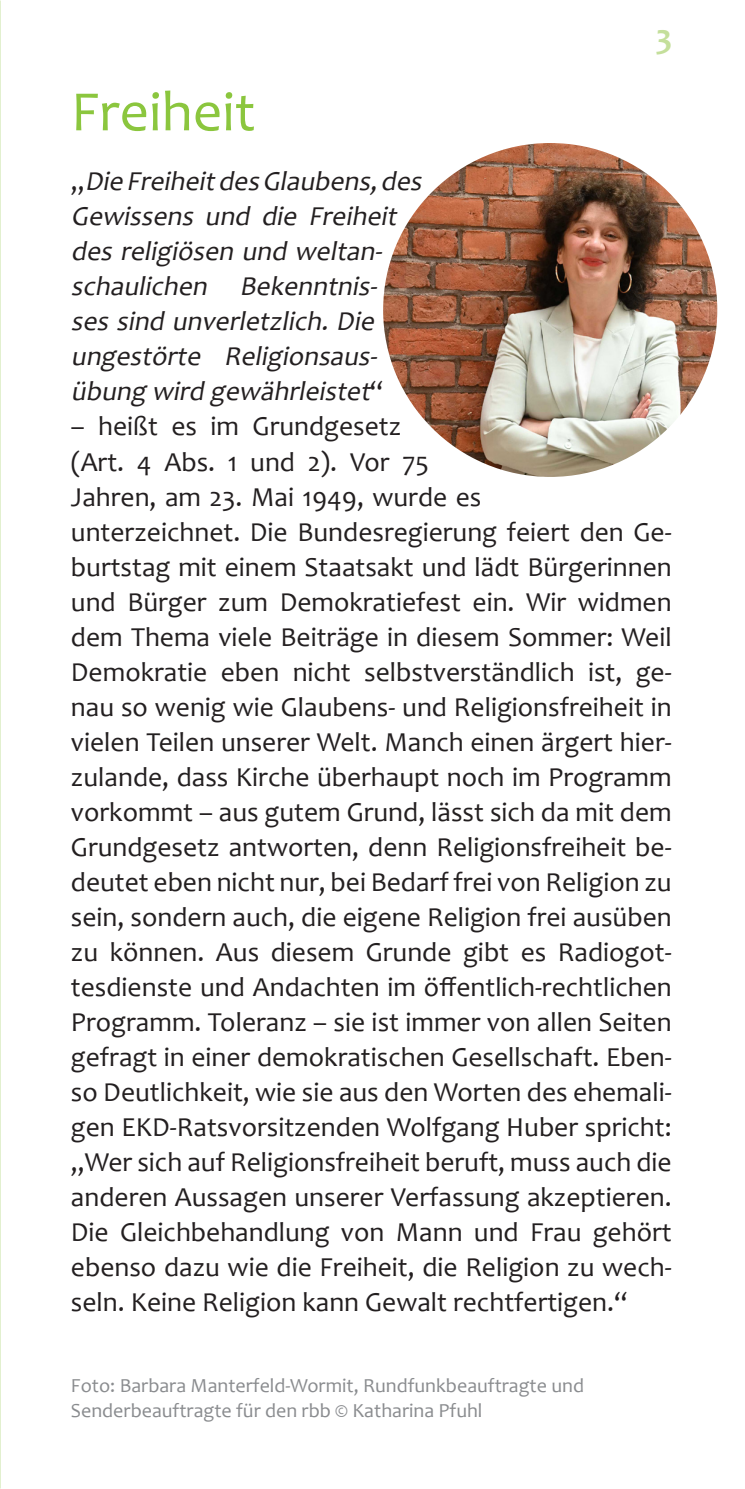
<style>
.page{position:relative;width:745px;height:1489px;background:#fff}
.page>*{position:absolute;margin:0;border:0;box-sizing:border-box;transform-origin:0 0}
.t1{font:57.5px "Candara";color:#8bc63e}
.t2{font:700 35px "Candara";color:#c4df9b}
.t3{font:27.5px/35px "Candara";color:#231f20}
.t4{font:italic 27.5px/35px "Candara";color:#231f20}
.t5{font:20px/25px "Candara";color:#8a8c8f}
.s1{font-style:normal}
</style>
<div class="page">
<img style="left:383px;top:143px;width:333px;height:334px;border-radius:167px">
<h1 class="t1" style="left:71px;top:77px;width:186px">Freiheit</h1>
<p class="t2" style="left:655px;top:15px;width:18px">3</p>
<p class="t4" style="left:71px;top:164px;width:357px"><span class="s1">„</span> Die Freiheitdes Glaubens,des<br>Gewissens und die Freiheit des religiösen und weltan&shy;schaulichen Bekenntnis&shy;ses sind unverletzlich. Die ungestörte Religionsaus&shy;übung wird gewährleistet<span class="s1">“</span></p>
<p class="t3" style="left:71px;top:409px;width:602px">– heißt es im Grundgesetz<br>(Art. 4 Abs. 1 und 2). Vor 75<br>Jahren, am 23. Mai 1949, wurde es<br>unterzeichnet. Die Bundesregierung feiert den Ge&shy;burtstag mit einem Staatsakt und lädt Bürgerinnen und Bürger zum Demokratiefest ein. Wir widmen dem Thema viele Beiträge in diesem Sommer: Weil Demokratie eben nicht selbstverständlich ist, ge&shy;nau so wenig wie Glaubens- und Religionsfreiheit in vielen Teilen unserer Welt. Manch einen ärgert hier&shy;zulande, dass Kirche überhaupt noch im Programm vorkommt – aus gutem Grund, lässt sich da mit dem Grundgesetz antworten, denn Religionsfreiheit be&shy;deutet eben nicht nur, bei Bedarf frei von Religion zu sein, sondern auch, die eigene Religion frei ausüben zu können. Aus diesem Grunde gibt es Radiogot&shy;tesdienste und Andachten im öffentlich-rechtlichen Programm. Toleranz – sie ist immer von allen Seiten gefragt in einer demokratischen Gesellschaft. Eben&shy;so Deutlichkeit, wie sie aus den Worten des ehemali&shy;gen EKD-Ratsvorsitzenden Wolfgang Huber spricht: „Wer sich auf Religionsfreiheit beruft, muss auch die anderen Aussagen unserer Verfassung akzeptieren.<br>Die Gleichbehandlung von Mann und Frau gehört ebenso dazu wie die Freiheit, die Religion zu wech&shy;seln. Keine Religion kann Gewalt rechtfertigen.“</p>
<p class="t5" style="left:71px;top:1372px;width:514px">Foto: Barbara Manterfeld-Wormit, Rundfunkbeauftragte und<br>Senderbeauftragte für den rbb © Katharina Pfuhl</p>
</div>
